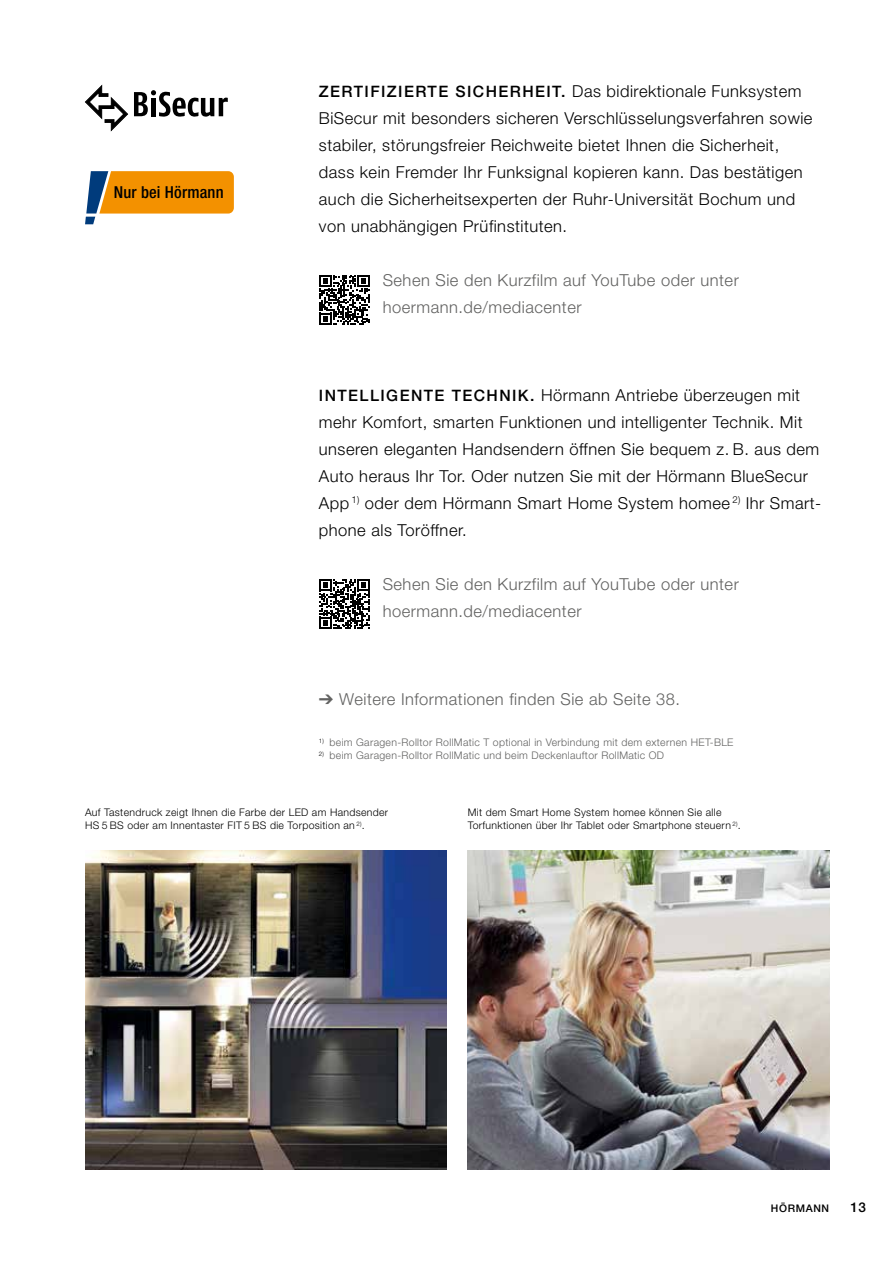
<style>
.page{position:relative;width:893px;height:1263px;background:#fff}
.page>*{position:absolute;margin:0;border:0;box-sizing:border-box;transform-origin:0 0}
.t1{font:300 16.5px/27px "Hoermann Helvetica Neue";letter-spacing:.03em;color:#000}
.t2{font:300 16.5px/27px "Hoermann Helvetica Neue";letter-spacing:.03em;color:#626261}
.t3{font:500 condensed 16.5px "Hoermann Helvetica Neue";letter-spacing:.01em;color:#000}
.t4{font:500 13.5px "Hoermann Helvetica Neue";color:#000}
.t5{font:300 10.5px/13.5px "Hoermann Helvetica Neue";letter-spacing:.03em;color:#000}
.t6{font:300 10.5px "Hoermann Helvetica Neue";letter-spacing:.03em;color:#626261}
.t7{font:500 10.5px "Hoermann Helvetica Neue";letter-spacing:.06em;color:#000}
.s1{font-weight:500;font-size:15.75px}
</style>
<div class="page">
<img style="left:468px;top:850px;width:361px;height:319px">
<img style="left:85px;top:850px;width:361px;height:319px">
<svg style="left:85px;top:84px;width:43px;height:48px"></svg>
<svg style="left:134px;top:90px;width:94px;height:27px"></svg>
<svg style="left:319px;top:275px;width:50px;height:50px"></svg>
<svg style="left:319px;top:579px;width:50px;height:50px"></svg>
<svg style="left:85px;top:171px;width:149px;height:53px"></svg>
<p class="t3" style="left:114px;top:181px;width:111px">Nur bei Hörmann</p>
<p class="t1" style="left:319px;top:76px;width:495px"><span class="s1">ZERTIFIZIERTE SICHERHEIT.</span> Das bidirektionale Funksystem BiSecur mit besonders sicheren Verschlüsselungsverfahren sowie stabiler, störungsfreier Reichweite bietet Ihnen die Sicherheit, dass kein Fremder Ihr Funksignal kopieren kann. Das bestätigen auch die Sicherheitsexperten der Ruhr-Universität Bochum und von unabhängigen Prüfinstituten.</p>
<p class="t2" style="left:383px;top:266px;width:358px">Sehen Sie den Kurzfilm auf YouTube oder unter hoermann.de/mediacenter</p>
<p class="t1" style="left:319px;top:380px;width:504px"><span class="s1">INTELLIGENTE TECHNIK.</span> Hörmann Antriebe überzeugen mit mehr Komfort, smarten Funktionen und intelligenter Technik. Mit unseren eleganten Handsendern öffnen Sie bequem z. B. aus dem Auto heraus Ihr Tor. Oder nutzen Sie mit der Hörmann BlueSecur App <sup>1)</sup> oder dem Hörmann Smart Home System homee <sup>2)</sup> Ihr Smart&shy;phone als Toröffner.</p>
<p class="t2" style="left:383px;top:570px;width:358px">Sehen Sie den Kurzfilm auf YouTube oder unter hoermann.de/mediacenter</p>
<p class="t2" style="left:319px;top:685px;width:363px">➔ Weitere Informationen finden Sie ab Seite 38.</p>
<p class="t6" style="left:319px;top:734px;width:416px"><sup>1)</sup> beim Garagen-Rolltor RollMatic T optional in Verbindung mit dem externen HET-BLE</p>
<p class="t6" style="left:319px;top:748px;width:347px"><sup>2)</sup> beim Garagen-Rolltor RollMatic und beim Deckenlauftor RollMatic OD</p>
<p class="t5" style="left:85px;top:804px;width:305px">Auf Tastendruck zeigt Ihnen die Farbe der LED am Handsender<br>HS 5 BS oder am Innentaster FIT 5 BS die Torposition an <sup>2)</sup>.</p>
<p class="t5" style="left:468px;top:804px;width:274px">Mit dem Smart Home System homee können Sie alle<br>Torfunktionen über Ihr Tablet oder Smartphone steuern <sup>2)</sup>.</p>
<p class="t7" style="left:771px;top:1201px;width:60px">HÖRMANN</p>
<p class="t4" style="left:850px;top:1198px;width:17px">13</p>
</div>
